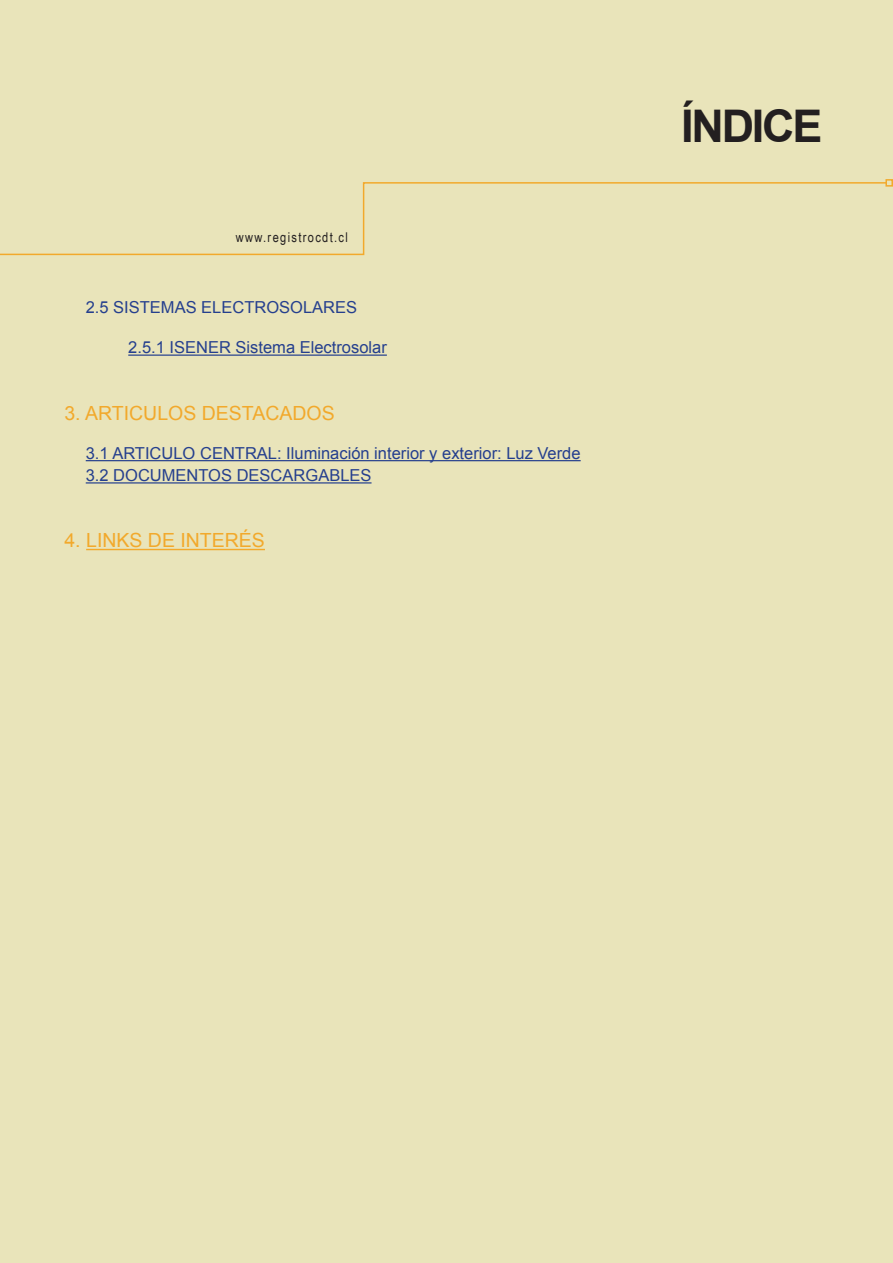
<style>
.page{position:relative;width:893px;height:1263px;background:#e9e4ba}
.page>*{position:absolute;margin:0;border:0;box-sizing:border-box;transform-origin:0 0}
.t1{font:700 45px "Arial";letter-spacing:-.05em;color:#231f20}
.t2{font:19.5px "Arial";color:#f2a92c}
.t3{font:16.5px/22.2px "Arial";color:#253f8e}
.t4{font:13.5px "Arial Narrow";letter-spacing:.1em;color:#231f20}
</style>
<div class="page">
<hr style="left:128px;top:354px;width:259px;height:2px;background:#253f8e">
<hr style="left:86px;top:460px;width:495px;height:1px;background:#253f8e">
<hr style="left:86px;top:482px;width:286px;height:1px;background:#253f8e">
<hr style="left:86px;top:549px;width:179px;height:1px;background:#f2a92c">
<svg style="left:0;top:182px;width:885px;height:74px"></svg>
<div style="left:885px;top:179px;width:8px;height:8px;border:2px solid #f2a92c"></div>
<p class="t4" style="left:236px;top:227px;width:114px">www.registrocdt.cl</p>
<p class="t3" style="left:86px;top:296px;width:194px">2.5 SISTEMAS ELECTROSO</p>
<p class="t3" style="left:303px;top:296px;width:54px">LARES</p>
<p class="t3" style="left:128px;top:337px;width:260px">2.5.1 ISENER Sistema Electrosolar</p>
<p class="t2" style="left:64px;top:400px;width:230px">3. ARTI CULOS DESTACADOS</p>
<p class="t3" style="left:86px;top:442px;width:496px">3.1 ARTI CULO CENTRAL: I luminación interior y exterior: Luz Verde<br>3.2 DOCUMENTOS DESCARGABLES</p>
<p class="t2" style="left:64px;top:528px;width:200px">4. LI NKS DE I NTERÉS</p>
<h1 class="t1" style="left:681px;top:96px;width:143px">ÍNDICE</h1>
</div>
